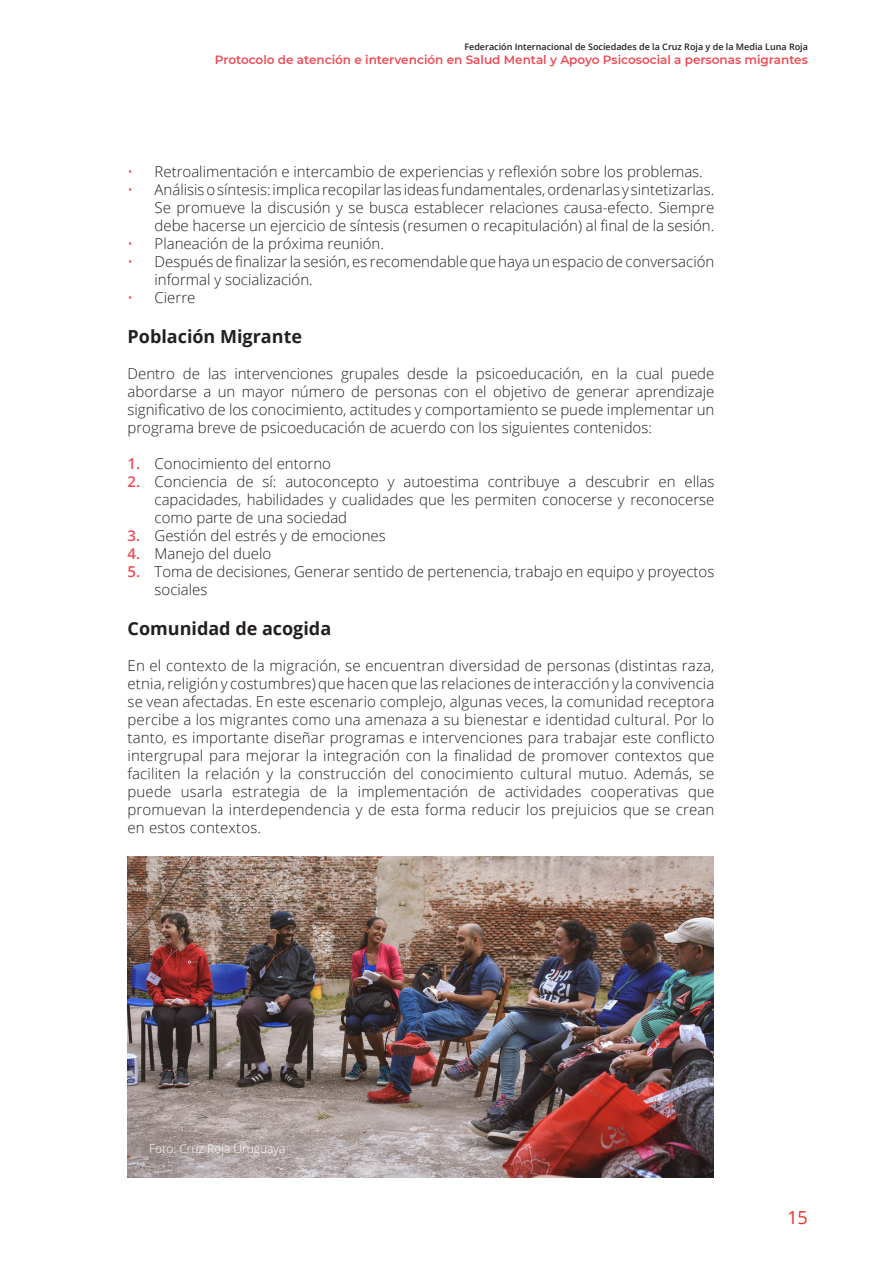
<style>
.page{position:relative;width:893px;height:1263px;background:#fff}
.page>*{position:absolute;margin:0;border:0;box-sizing:border-box;transform-origin:0 0}
.Cover_boilerplate_te{font:700 18px "Open Sans";color:#231f20}
.t1{font:18px "Open Sans";color:#ee2e22}
.Cover_boilerplate_te-2{font:300 15px/18px "Open Sans";color:#231f20;text-align:justify}
.t2{font:600 12px "Montserrat";color:#ef4b55}
.Cover_boilerplate_te-3{font:300 12px "Open Sans";color:#fff}
.t3{font:600 9px "Open Sans";color:#231f20}
.s1{color:#ef4b55}
.s2{font-weight:600;color:#ef4b55}
</style>
<div class="page">
<img style="left:127px;top:857px;width:587px;height:321px">
<p class="t3" style="left:464px;top:41px;width:345px">Federación Internacional de Sociedades de la Cruz Roja y de la Media Luna Roja</p>
<p class="t2" style="left:215px;top:52px;width:594px">Protocolo de atención e intervención en Salud Mental y Apoyo Psicosocial a personas migrantes</p>
<p class="Cover_boilerplate_te-2" style="left:128px;top:162px;width:577px"><span class="s1">•</span> Retroalimentación e intercambio de experiencias y reflexión sobre los problemas.</p>
<p class="Cover_boilerplate_te-2" style="left:155px;top:180px;width:561px;text-indent:-27px"><span class="s1">•</span> Análisis o síntesis: implica recopilar las ideas fundamentales, ordenarlas y sintetizarlas.<br>Se promueve la discusión y se busca establecer relaciones causa-efecto. Siempre debe hacerse un ejercicio de síntesis (resumen o recapitulación) al final de la sesión.</p>
<p class="Cover_boilerplate_te-2" style="left:128px;top:234px;width:258px"><span class="s1">•</span> Planeación de la próxima reunión.</p>
<p class="Cover_boilerplate_te-2" style="left:155px;top:252px;width:561px;text-indent:-27px"><span class="s1">•</span> Después de finalizar la sesión, es recomendable que haya un espacio de conversación informal y socialización.</p>
<p class="Cover_boilerplate_te-2" style="left:128px;top:288px;width:69px"><span class="s1">•</span> Cierre</p>
<p class="Cover_boilerplate_te" style="left:128px;top:324px;width:176px">Población Migrante</p>
<p class="Cover_boilerplate_te-2" style="left:128px;top:364px;width:588px">Dentro de las intervenciones grupales desde la psicoeducación, en la cual puede abordarse a un mayor número de personas con el objetivo de generar aprendizaje significativo de los conocimiento, actitudes y comportamiento se puede implementar un programa breve de psicoeducación de acuerdo con los siguientes contenidos:</p>
<p class="Cover_boilerplate_te-2" style="left:128px;top:454px;width:205px"><span class="s2">1.</span> Conocimiento del entorno</p>
<p class="Cover_boilerplate_te-2" style="left:155px;top:472px;width:561px;text-indent:-27px"><span class="s2">2.</span> Conciencia de sí: autoconcepto y autoestima contribuye a descubrir en ellas capacidades, habilidades y cualidades que les permiten conocerse y reconocerse como parte de una sociedad</p>
<p class="Cover_boilerplate_te-2" style="left:128px;top:526px;width:260px"><span class="s2">3.</span> Gestión del estrés y de emociones</p>
<p class="Cover_boilerplate_te-2" style="left:128px;top:544px;width:145px"><span class="s2">4.</span> Manejo del duelo</p>
<p class="Cover_boilerplate_te-2" style="left:155px;top:562px;width:561px;text-indent:-27px"><span class="s2">5.</span> Toma de decisiones, Generar sentido de pertenencia, trabajo en equipo y proyectos sociales</p>
<p class="Cover_boilerplate_te" style="left:128px;top:615px;width:205px">Comunidad de acogida</p>
<p class="Cover_boilerplate_te-2" style="left:128px;top:656px;width:588px">En el contexto de la migración, se encuentran diversidad de personas (distintas raza, etnia, religión y costumbres) que hacen que las relaciones de interacción y la convivencia se vean afectadas. En este escenario complejo, algunas veces, la comunidad receptora percibe a los migrantes como una amenaza a su bienestar e identidad cultural. Por lo tanto, es importante diseñar programas e intervenciones para trabajar este conflicto intergrupal para mejorar la integración con la finalidad de promover contextos que faciliten la relación y la construcción del conocimiento cultural mutuo. Además, se puede usarla estrategia de la implementación de actividades cooperativas que promuevan la interdependencia y de esta forma reducir los prejuicios que se crean en estos contextos.</p>
<p class="Cover_boilerplate_te-3" style="left:149px;top:1140px;width:138px">Foto: Cruz Roja Uruguaya</p>
<p class="t1" style="left:787px;top:1205px;width:22px">15</p>
</div>
